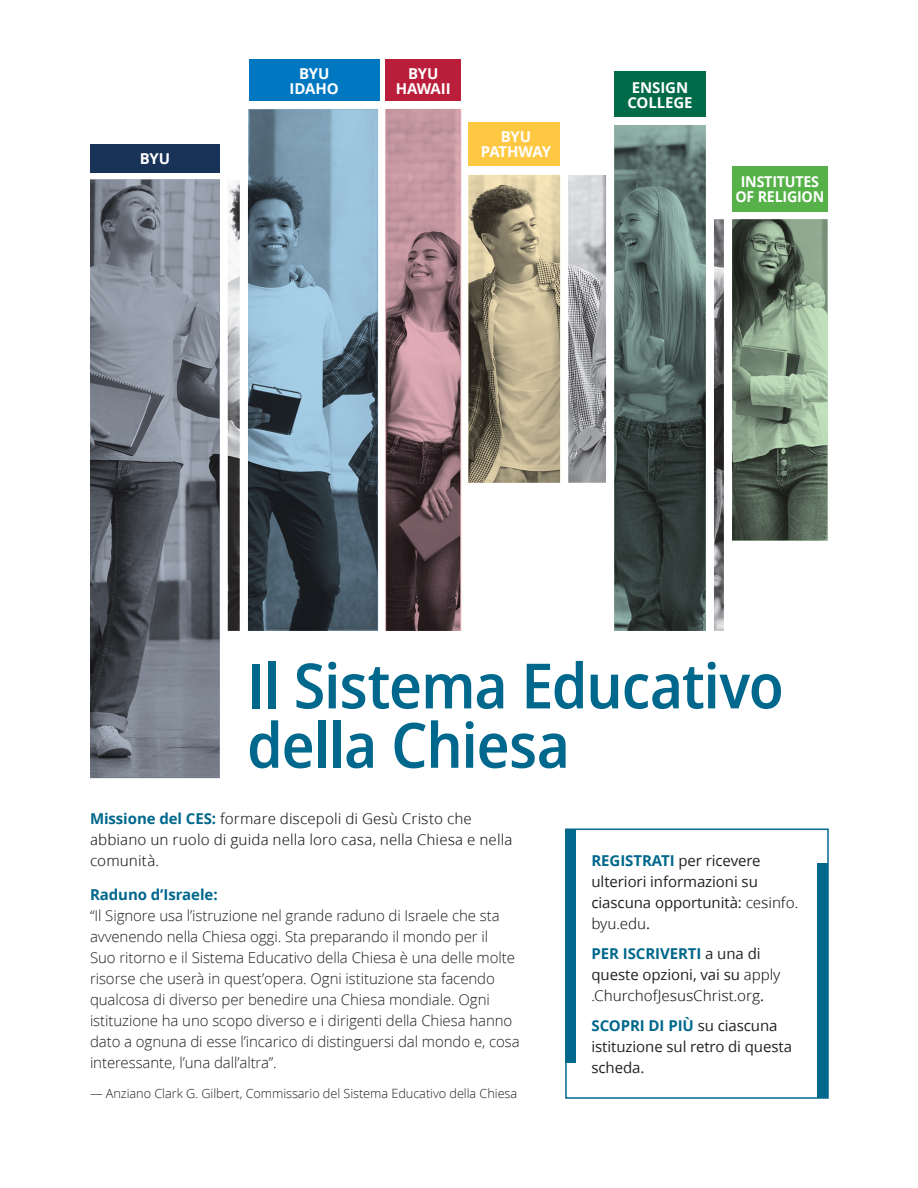
<style>
.page{position:relative;width:918px;height:1188px;background:#fff}
.page>*{position:absolute;margin:0;border:0;box-sizing:border-box;transform-origin:0 0}
.p1_title_figure_handout_blue{font:600 62.4px/59.4px "Zoram Condlds Lat";letter-spacing:-.015em;color:#00688c}
.p2_figure_handout_first_firstpara{font:300 15px/21px "Zoramlds Lat";letter-spacing:-.005em;color:#231f20}
.p1_figure_handout{font:15px/21px "Zoramlds Lat";letter-spacing:.005em;color:#231f20}
.p2_figure_handout_no-marker-1_first_1{font:15px/21px "Zoramlds Lat";letter-spacing:-.005em;color:#231f20}
.p2_figure_handout_no-marker-1_next_1{font:15px/21px "Zoramlds Lat";letter-spacing:-.005em;color:#231f20}
.p2_figure_handout_no-marker-1_last_1{font:15px/21px "Zoramlds Lat";letter-spacing:-.005em;color:#231f20}
.p1_figure_handout_first{font:700 15px "Zoramlds Lat";letter-spacing:-.015em;color:#fff}
.p1_figure_handout_first-2{font:700 15px "Zoramlds Lat";letter-spacing:-.015em;color:#fff;scale:.95 1}
.p2_title_figure_handout_blue{font:700 15px "Zoramlds Lat";letter-spacing:-.005em;color:#00688c}
.p1_figure_handout_first-3{font:700 15px "Zoramlds Lat";letter-spacing:-.05em;color:#fff}
.p2_figure_handout_middlepara{font:300 12.75px "Zoramlds Lat";letter-spacing:-.005em;color:#231f20}
.s1{font-weight:700;color:#00688c}
.s2{font-style:inherit}
</style>
<div class="page">
<img style="left:90px;top:109px;width:738px;height:522px">
<div style="left:565px;top:829px;width:11px;height:233px;background:#00688c"></div>
<div style="left:817px;top:863px;width:11px;height:235px;background:#00688c"></div>
<div style="left:90px;top:144px;width:130px;height:28px;background:#193258"></div>
<div style="left:249px;top:59px;width:131px;height:42px;background:#0078c1"></div>
<div style="left:385px;top:59px;width:76px;height:42px;background:#bb1e3b"></div>
<div style="left:468px;top:122px;width:92px;height:44px;background:#fec843"></div>
<div style="left:614px;top:72px;width:92px;height:45px;background:#006a49"></div>
<div style="left:732px;top:167px;width:96px;height:45px;background:#56b248"></div>
<svg style="left:90px;top:180px;width:130px;height:598px;background:#6f757f"></svg>
<svg style="left:249px;top:109px;width:129px;height:522px;background:#668092"></svg>
<svg style="left:385px;top:109px;width:76px;height:522px;background:#8c6b72"></svg>
<svg style="left:468px;top:175px;width:92px;height:308px;background:#a4997c"></svg>
<svg style="left:614px;top:125px;width:92px;height:506px;background:#4c5e5a"></svg>
<svg style="left:732px;top:219px;width:96px;height:322px;background:#6e816e"></svg>
<p class="p1_figure_handout_first" style="left:140px;top:147px;width:32px">BYU</p>
<p class="p1_figure_handout_first" style="left:299px;top:62px;width:32px">BYU</p>
<p class="p1_figure_handout_first" style="left:290px;top:77px;width:51px">IDAHO</p>
<p class="p1_figure_handout_first" style="left:408px;top:62px;width:32px">BYU</p>
<p class="p1_figure_handout_first" style="left:396px;top:77px;width:57px">HAWAII</p>
<p class="p1_figure_handout_first" style="left:501px;top:126px;width:32px">BYU</p>
<p class="p1_figure_handout_first-3" style="left:481px;top:141px;width:72px">PATHWAY</p>
<p class="p1_figure_handout_first" style="left:632px;top:76px;width:58px">ENSIGN</p>
<p class="p1_figure_handout_first" style="left:627px;top:91px;width:67px">COLLEGE</p>
<p class="p1_figure_handout_first-2" style="left:741px;top:171px;width:84px">INSTITUTES</p>
<p class="p1_figure_handout_first-2" style="left:736px;top:186px;width:95px">OF RELIGION</p>
<p class="p1_title_figure_handout_blue" style="left:247px;top:657px;width:538px">Il Sistema Educativo della Chiesa</p>
<p class="p1_figure_handout" style="left:90px;top:808px;width:424px"><span class="s1">Missione del CES:</span> formare discepoli di Gesù Cristo che abbiano un ruolo di guida nella loro casa, nella Chiesa e nella comunità.</p>
<p class="p2_title_figure_handout_blue" style="left:90px;top:883px;width:129px">Raduno d’Israele:</p>
<p class="p2_figure_handout_first_firstpara" style="left:90px;top:905px;width:431px">“Il Signore usa l’istruzione nel grande raduno di Israele che sta avvenendo nella Chiesa oggi. Sta preparando il mondo per il<br>Suo ritorno e il Sistema Educativo della Chiesa è una delle molte risorse che userà in quest’opera. Ogni istituzione sta facendo qualcosa di diverso per benedire una Chiesa mondiale. Ogni istituzione ha uno scopo diverso e i dirigenti della Chiesa hanno dato a ognuna di esse l’incarico di distinguersi dal mondo e, cosa interessante, l’una dall’altra”.</p>
<p class="p2_figure_handout_middlepara" style="left:90px;top:1084px;width:429px">— Anziano Clark G. Gilbert, Commissario del Sistema Educativo della Chiesa</p>
<p class="p2_figure_handout_no-marker-1_first_1" style="left:591px;top:850px;width:208px"><span class="s1">REGISTRATI</span> per ricevere ulteriori informazioni su ciascuna opportunità: <span class="s2">cesinfo. byu.edu</span>.</p>
<p class="p2_figure_handout_no-marker-1_next_1" style="left:591px;top:943px;width:191px"><span class="s1">PER ISCRIVERTI</span> <span class="s2">a una di queste opzioni, vai su</span> apply .ChurchofJesusChrist.org<span class="s2">.</span></p>
<p class="p2_figure_handout_no-marker-1_last_1" style="left:591px;top:1015px;width:202px"><span class="s1">SCOPRI DI PIÙ</span> su ciascuna istituzione sul retro di questa scheda.</p>
</div>
